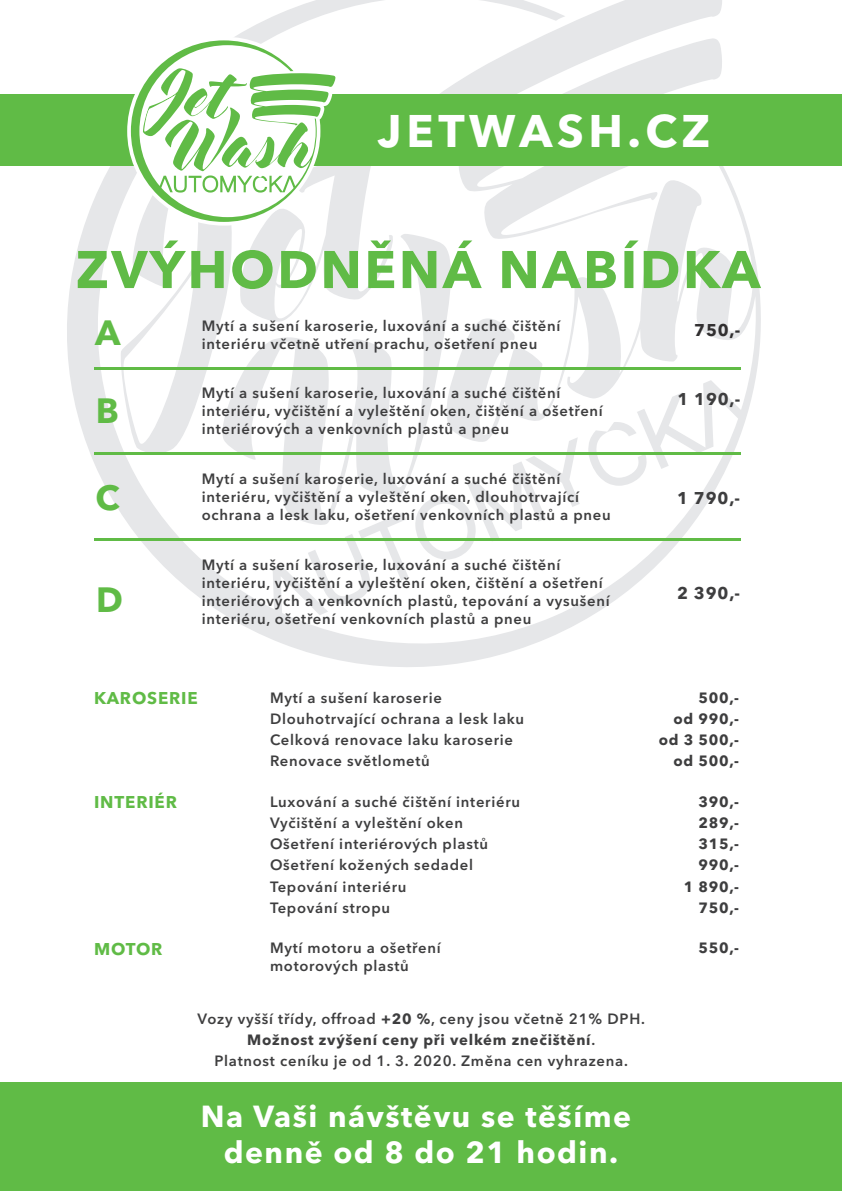
<style>
.page{position:relative;width:842px;height:1191px;background:#fff}
.page>*{position:absolute;margin:0;border:0;box-sizing:border-box;transform-origin:0 0}
.t1{font:700 52.4px "Avenir Next LT Pro";letter-spacing:.05em;color:#60bb46}
.t2{font:700 45.2px "Avenir Next LT Pro";letter-spacing:.1em;color:#fff}
.t3{font:700 34.8px "Avenir Next LT Pro";color:#60bb46}
.t4{font:700 30.2px/36.2px "Avenir Next LT Pro";letter-spacing:.05em;color:#fff;text-align:center}
.t5{font:700 16.9px "Avenir Next LT Pro";letter-spacing:.05em;color:#60bb46}
.t6{font:700 16.9px "Avenir Next LT Pro";letter-spacing:.05em;color:#3e3e3f}
.t7{font:700 16.9px "Avenir Next LT Pro";color:#312f30}
.t8{font:600 14.8px/21.2px "Avenir Next LT Pro";letter-spacing:.05em;color:#3e3e3f}
.t9{font:700 14.8px/21.2px "Avenir Next LT Pro";letter-spacing:.05em;color:#3e3e3f;text-align:right}
.s1{font-weight:700}
</style>
<div class="page">
<svg style="left:67px;top:0;width:694px;height:667px"></svg>
<div style="left:0;top:1082px;width:842px;height:109px;background:#60bb46"></div>
<div style="left:0;top:94px;width:842px;height:72px;background:#60bb46"></div>
<svg style="left:127px;top:37px;width:212px;height:189px"></svg>
<hr style="left:94px;top:452px;width:646px;height:3px;background:#60bb46">
<hr style="left:94px;top:538px;width:646px;height:2px;background:#60bb46">
<hr style="left:94px;top:367px;width:646px;height:3px;background:#60bb46">
<h2 class="t2" style="left:378px;top:104px;width:334px">JETWASH.CZ</h2>
<h1 class="t1" style="left:76px;top:237px;width:686px">ZVÝHODNĚNÁ NABÍDKA</h1>
<h3 class="t3" style="left:95px;top:311px;width:27px">A</h3>
<p class="t8" style="left:202px;top:317px;width:360px;line-height:17.8px">Mytí a sušení karoserie, luxování a suché čištění interiéru včetně utření prachu, ošetření pneu</p>
<h3 class="t3" style="left:96px;top:389px;width:25px">B</h3>
<p class="t8" style="left:202px;top:384px;width:403px;line-height:17.8px">Mytí a sušení karoserie, luxování a suché čištění interiéru, vyčištění a vyleštění oken, čištění a ošetření interiérových a venkovních plastů a pneu</p>
<p class="t8" style="left:202px;top:470px;width:379px;line-height:17.8px">Mytí a sušení karoserie, luxování a suché čištění interiéru, vyčištění a vyleštění oken, dlouhotrvající</p>
<h3 class="t3" style="left:95px;top:476px;width:26px">C</h3>
<p class="t8" style="left:202px;top:504px;width:411px">ochrana a lesk laku, ošetření venkovních plastů a pneu</p>
<p class="t8" style="left:202px;top:556px;width:410px;line-height:17.8px">Mytí a sušení karoserie, luxování a suché čištění interiéru, vyčištění a vyleštění oken, čištění a ošetření interiérových a venkovních plastů, tepování a vysušení interiéru, ošetření venkovních plastů a pneu</p>
<h3 class="t3" style="left:96px;top:578px;width:29px">D</h3>
<p class="t7" style="left:694px;top:320px;width:48px">750,-</p>
<p class="t6" style="left:677px;top:389px;width:65px">1 190,-</p>
<p class="t6" style="left:677px;top:488px;width:65px">1 790,-</p>
<p class="t6" style="left:677px;top:582px;width:65px">2 390,-</p>
<p class="t5" style="left:94px;top:688px;width:105px">KAROSERIE</p>
<p class="t5" style="left:94px;top:792px;width:84px">INTERIÉR</p>
<p class="t8" style="left:270px;top:686px;width:256px">Mytí a sušení karoserie<br>Dlouhotrvající ochrana a lesk laku<br>Celková renovace laku karoserie<br>Renovace světlometů</p>
<p class="t8" style="left:270px;top:791px;width:252px">Luxování a suché čištění interiéru<br>Vyčištění a vyleštění oken<br>Ošetření interiérových plastů<br>Ošetření kožených sedadel<br>Tepování interiéru<br>Tepování stropu</p>
<p class="t9" style="left:684px;top:791px;width:57px">390,-<br>289,-<br>315,-<br>990,-<br>1 890,-<br>750,-</p>
<p class="t9" style="left:659px;top:686px;width:82px">500,-<br>od 990,- od 3 500,- od 500,-</p>
<p class="t5" style="left:94px;top:938px;width:70px">MOTOR</p>
<p class="t8" style="left:270px;top:939px;width:172px;line-height:17.8px">Mytí motoru a ošetření motorových plastů</p>
<p class="t8" style="left:198px;top:1008px;width:449px;text-align:center">Vozy vyšší třídy, offroad <span class="s1">+20 %</span>, ceny jsou včetně 21% DPH.<br><span class="s1">Možnost zvýšení ceny při velkém znečištění</span>.<br>Platnost ceníku je od 1. 3. 2020. Změna cen vyhrazena.</p>
<h3 class="t4" style="left:201px;top:1097px;width:432px">Na Vaši návštěvu se těšíme denně od 8 do 21 hodin.</h3>
<p class="t9" style="left:698px;top:937px;width:42px">550,-</p>
</div>
